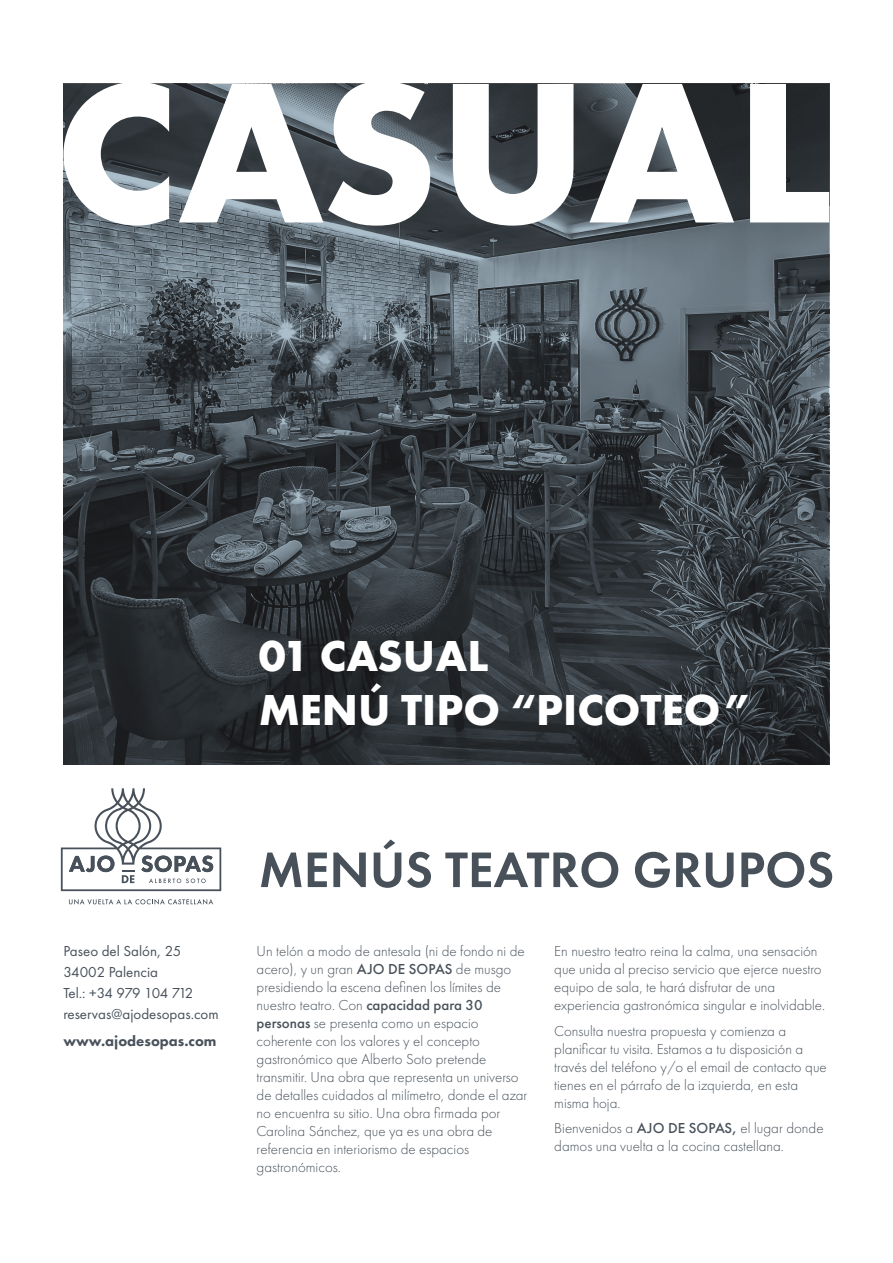
<style>
.page{position:relative;width:893px;height:1263px;background:#fff}
.page>*{position:absolute;margin:0;border:0;box-sizing:border-box;transform-origin:0 0}
.t1{font:600 51.75px "Futura PT";color:#48515a}
.t2{font:700 45px/54px "Futura PT";color:#fff}
.t3{font:300 15px/18px "Futura PT";color:#48515a}
.t4{font:15px/21px "Futura PT";color:#48515a}
.t5{font:800 15px "Futura PT";color:#48515a}
.s1{font-weight:500}
</style>
<div class="page">
<svg style="left:69px;top:899px;width:144px;height:5px"></svg>
<svg style="left:61px;top:788px;width:160px;height:103px"></svg>
<svg style="left:63px;top:84px;width:766px;height:680px;background:#3f474d"></svg>
<svg style="left:63px;top:83px;width:106px;height:143px"></svg>
<svg style="left:179px;top:83px;width:251px;height:143px"></svg>
<svg style="left:453px;top:84px;width:120px;height:142px"></svg>
<svg style="left:589px;top:84px;width:145px;height:138px"></svg>
<svg style="left:750px;top:84px;width:79px;height:138px"></svg>
<h2 class="t2" style="left:259px;top:628px;width:498px">01 CASUAL<br>MENÚ TIPO “PICOTEO”</h2>
<p class="t4" style="left:63px;top:940px;width:157px">Paseo del Salón, 25<br>34002 Palencia<br>Tel.: +34 979 104 712 reservas@ajodesopas.com</p>
<p class="t5" style="left:63px;top:1032px;width:155px">www.ajodesopas.com</p>
<h1 class="t1" style="left:259px;top:837px;width:577px">MENÚS TEATRO GRUPOS</h1>
<p class="t3" style="left:257px;top:942px;width:272px">Un telón a modo de antesala (ni de fondo ni de acero), y un gran <span class="s1">AJO DE SOPAS</span> de musgo presidiendo la escena definen los límites de nuestro teatro. Con <span class="s1">capacidad para 30 personas</span> se presenta como un espacio coherente con los valores y el concepto gastronómico que Alberto Soto pretende transmitir. Una obra que representa un universo de detalles cuidados al milímetro, donde el azar no encuentra su sitio. Una obra firmada por Carolina Sánchez, que ya es una obra de referencia en interiorismo de espacios gastronómicos.</p>
<p class="t3" style="left:554px;top:942px;width:272px">En nuestro teatro reina la calma, una sensación que unida al preciso servicio que ejerce nuestro equipo de sala, te hará disfrutar de una experiencia gastronómica singular e inolvidable.</p>
<p class="t3" style="left:554px;top:1022px;width:274px">Consulta nuestra propuesta y comienza a planificar tu visita. Estamos a tu disposición a través del teléfono y/o el email de contacto que tienes en el párrafo de la izquierda, en esta misma hoja.</p>
<p class="t3" style="left:554px;top:1119px;width:271px">Bienvenidos a <span class="s1">AJO DE SOPAS,</span> el lugar donde damos una vuelta a la cocina castellana.</p>
</div>
